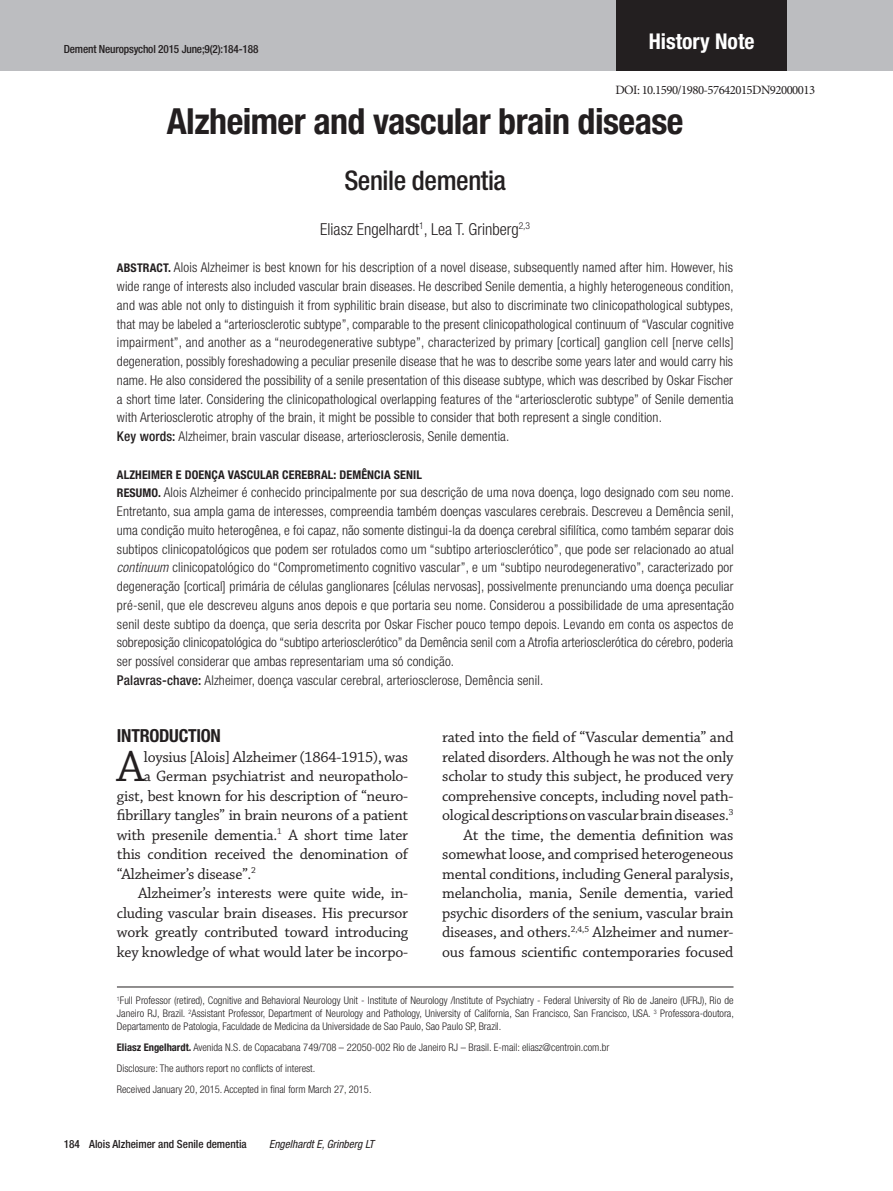
<style>
.page{position:relative;width:893px;height:1191px;background:#fff}
.page>*{position:absolute;margin:0;border:0;box-sizing:border-box;transform-origin:0 0}
.Body_Capitular{font:45.75px "Chaparral Pro";color:#231f20}
.Titulo{font:700 condensed 36px "Helvetica Neue";letter-spacing:-.015em;color:#231f20}
.Titulo_01{font:500 condensed 27px "Helvetica Neue";letter-spacing:-.015em;color:#231f20}
.t1{font:700 condensed 21.75px "Helvetica Neue";color:#fff}
.Sub_Titulo{font:700 condensed 18px "Helvetica Neue";letter-spacing:-.015em;color:#231f20}
.Autores{font:300 condensed 16.5px "Helvetica Neue";color:#231f20}
.Body{font:15.75px/19.5px "Chaparral Pro";letter-spacing:-.015em;color:#231f20;text-align:justify}
.Body_Capitular-2{font:15.75px "Chaparral Pro";letter-spacing:-.015em;color:#231f20}
.Abstract{font:300 condensed 13.5px/18.8px "Helvetica Neue";letter-spacing:.01em;color:#231f20;text-align:justify}
.t2{font:12.75px "Minion Pro";letter-spacing:-.04em;color:#231f20}
.Abstract_Titulo{font:700 condensed 12px "Helvetica Neue";letter-spacing:.01em;color:#231f20}
.Running{font:500 condensed 11.25px "Helvetica Neue";color:#231f20}
.t3{font:italic condensed 11.25px "Helvetica Neue";color:#231f20}
.Nota{font:300 condensed 10.5px/12.6px "Helvetica Neue";color:#231f20;text-align:justify}
.Endereco{font:300 condensed 10.5px "Helvetica Neue";color:#231f20}
.s1{font-weight:700;font-size:12px}
.s2{font-weight:500}
.s3{font-style:italic}
.s4{font-weight:700}
</style>
<div class="page">
<div style="left:0;top:0;width:893px;height:70px;background:#bcbdc0"></div>
<div style="left:617px;top:0;width:170px;height:70px;background:#231f20"></div>
<hr style="left:117px;top:986px;width:616px;height:1px;background:#231f20">
<p class="Running" style="left:64px;top:42px;width:196px">Dement Neuropsychol 2015 June;9(2):184-188</p>
<h3 class="t1" style="left:649px;top:28px;width:107px">History Note</h3>
<p class="t2" style="left:615px;top:81px;width:201px">DOI: 10.1590/1980-57642015DN92000013</p>
<p class="Titulo" style="left:167px;top:100px;width:518px">Alzheimer and vascular brain disease</p>
<p class="Titulo_01" style="left:344px;top:164px;width:163px">Senile dementia</p>
<p class="Autores" style="left:320px;top:219px;width:211px">Eliasz Engelhardt<sup>1</sup>, Lea T. Grinberg<sup>2,3</sup></p>
<p class="Abstract" style="left:117px;top:258px;width:618px"><span class="s1">ABSTRACT.</span> Alois Alzheimer is best known for his description of a novel disease, subsequently named after him. However, his wide range of interests also included vascular brain diseases. He described Senile dementia, a highly heterogeneous condition, and was able not only to distinguish it from syphilitic brain disease, but also to discriminate two clinicopathological subtypes, that may be labeled a “arteriosclerotic subtype”, comparable to the present clinicopathological continuum of “Vascular cognitive impairment”, and another as a “neurodegenerative subtype”, characterized by primary [cortical] ganglion cell [nerve cells] degeneration, possibly foreshadowing a peculiar presenile disease that he was to describe some years later and would carry his name. He also considered the possibility of a senile presentation of this disease subtype, which was described by Oskar Fischer a short time later. Considering the clinicopathological overlapping features of the “arteriosclerotic subtype” of Senile dementia with Arteriosclerotic atrophy of the brain, it might be possible to consider that both represent a single condition.</p>
<p class="Abstract" style="left:117px;top:427px;width:394px"><span class="s2">Key words:</span> Alzheimer, brain vascular disease, arteriosclerosis, Senile dementia.</p>
<p class="Abstract_Titulo" style="left:117px;top:467px;width:306px">ALZHEIMER E DOENÇA VASCULAR CEREBRAL: DEMÊNCIA SENIL</p>
<p class="Abstract" style="left:117px;top:483px;width:619px"><span class="s1">RESUMO.</span> Alois Alzheimer é conhecido principalmente por sua descrição de uma nova doença, logo designado com seu nome.<br>Entretanto, sua ampla gama de interesses, compreendia também doenças vasculares cerebrais. Descreveu a Demência senil, uma condição muito heterogênea, e foi capaz, não somente distingui-la da doença cerebral sifilítica, como também separar dois subtipos clinicopatológicos que podem ser rotulados como um “subtipo arteriosclerótico”, que pode ser relacionado ao atual <span class="s3">continuum</span> clinicopatológico do “Comprometimento cognitivo vascular”, e um “subtipo neurodegenerativo”, caracterizado por degeneração [cortical] primária de células ganglionares [células nervosas], possivelmente prenunciando uma doença peculiar pré-senil, que ele descreveu alguns anos depois e que portaria seu nome. Considerou a possibilidade de uma apresentação senil deste subtipo da doença, que seria descrita por Oskar Fischer pouco tempo depois. Levando em conta os aspectos de sobreposição clinicopatológica do “subtipo arteriosclerótico” da Demência senil com a Atrofia arteriosclerótica do cérebro, poderia ser possível considerar que ambas representariam uma só condição.</p>
<p class="Abstract" style="left:117px;top:670px;width:428px"><span class="s2">Palavras-chave:</span> Alzheimer, doença vascular cerebral, arteriosclerose, Demência senil.</p>
<p class="Sub_Titulo" style="left:117px;top:724px;width:105px">INTRODUCTION</p>
<p class="Body_Capitular" style="left:117px;top:741px;width:29px">A</p>
<p class="Body_Capitular-2" style="left:144px;top:748px;width:266px">loysius [Alois] Alzheimer (1864-1915), was</p>
<p class="Body" style="left:442px;top:728px;width:293px">rated into the field of “Vascular dementia” and related disorders. Although he was not the only scholar to study this subject, he produced very comprehensive concepts, including novel path&shy;ological descriptions on vascular brain diseases.<sup>3</sup></p>
<p class="Body" style="left:442px;top:825px;width:293px;text-indent:21px">At the time, the dementia definition was somewhat loose, and comprised heterogeneous mental conditions, including General paralysis, melancholia, mania, Senile dementia, varied psychic disorders of the senium, vascular brain diseases, and others.<sup>2,4,5</sup> Alzheimer and numer&shy;ous famous scientific contemporaries focused</p>
<p class="Nota" style="left:117px;top:994px;width:618px"><sup>1</sup>Full Professor (retired), Cognitive and Behavioral Neurology Unit - Institute of Neurology /Institute of Psychiatry - Federal University of Rio de Janeiro (UFRJ), Rio de Janeiro RJ, Brazil. <sup>2</sup>Assistant Professor, Department of Neurology and Pathology, University of California, San Francisco, San Francisco, USA. <sup>3</sup> Professora-doutora, Departamento de Patologia, Faculdade de Medicina da Universidade de Sao Paulo, Sao Paulo SP, Brazil.</p>
<p class="Endereco" style="left:117px;top:1041px;width:494px"><span class="s4">Eliasz Engelhardt.</span> Avenida N.S. de Copacabana 749/708 – 22050-002 Rio de Janeiro RJ – Brasil. E-mail: eliasz@centroin.com.br</p>
<p class="Endereco" style="left:117px;top:1062px;width:200px">Disclosure: The authors report no conflicts of interest.</p>
<p class="Endereco" style="left:117px;top:1083px;width:256px">Received January 20, 2015. Accepted in final form March 27, 2015.</p>
<p class="Body_Capitular-2" style="left:144px;top:767px;width:266px">a German psychiatrist and neuropatholo-</p>
<p class="Body_Capitular-2" style="left:117px;top:787px;width:293px">gist, best known for his description of “neuro-</p>
<p class="Body_Capitular-2" style="left:117px;top:806px;width:293px">fibrillary tangles” in brain neurons of a patient</p>
<p class="Body_Capitular-2" style="left:117px;top:826px;width:293px">with presenile dementia.<sup>1</sup> A short time later</p>
<p class="Body_Capitular-2" style="left:117px;top:845px;width:293px">this condition received the denomination of</p>
<p class="Body_Capitular-2" style="left:117px;top:865px;width:141px">“Alzheimer’s disease”.<sup>2</sup></p>
<p class="Body" style="left:117px;top:884px;width:293px;text-indent:21px">Alzheimer’s interests were quite wide, in&shy;cluding vascular brain diseases. His precursor work greatly contributed toward introducing key knowledge of what would later be incorpo-</p>
<p class="Running" style="left:64px;top:1137px;width:18px">184</p>
<p class="Running" style="left:89px;top:1137px;width:159px">Alois Alzheimer and Senile dementia</p>
<p class="t3" style="left:269px;top:1138px;width:106px">Engelhardt E, Grinberg LT</p>
</div>
